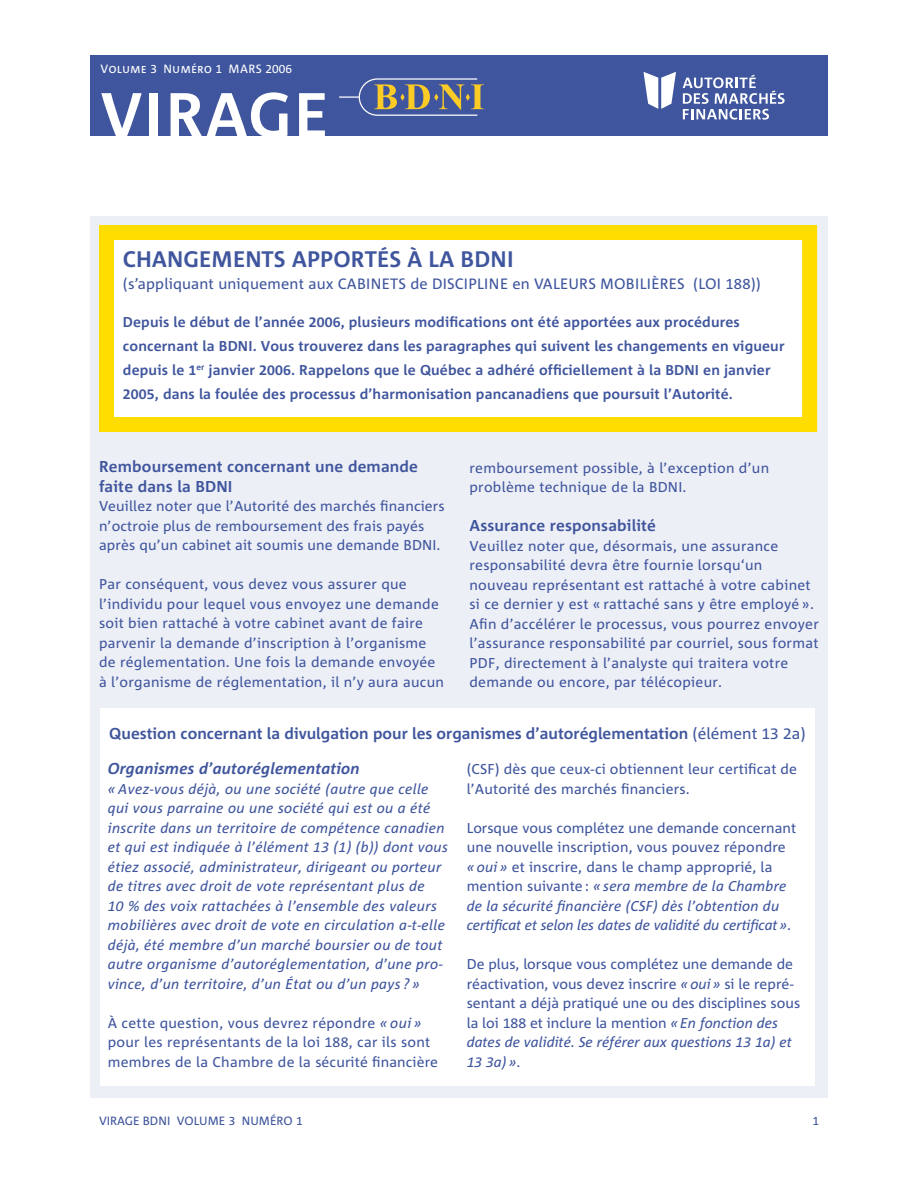
<style>
.page{position:relative;width:918px;height:1188px;background:#fff}
.page>*{position:absolute;margin:0;border:0;box-sizing:border-box;transform-origin:0 0}
.t1{font:700 63px "Corpid Caps";color:#fff}
.t2{font:700 22.5px "Corpid";color:#3f559d}
.t3{font:700 15.75px/19.5px "Corpid";letter-spacing:.01em;color:#3f559d}
.t4{font:italic 700 15.75px "Corpid";letter-spacing:.01em;color:#3f559d}
.t5{font:15px "Corpid";letter-spacing:.01em;color:#3f559d}
.t6{font:14.25px/19.5px "Corpid";letter-spacing:.02em;color:#3f559d}
.t7{font:italic 14.25px/19.5px "Corpid";letter-spacing:.02em;color:#3f559d}
.t8{font:700 14.25px/24px "Corpid";letter-spacing:.01em;color:#3f559d}
.t9{font:14.25px/19.5px "Corpid";color:#3f559d}
.t10{font:italic 14.25px "Corpid Caps";color:#3f559d}
.t11{font:12px "Corpid";color:#3f559d}
.t12{font:12px "Corpid Caps";color:#fff}
.t13{font:12px "Corpid Caps";color:#3f559d}
.s1{font-family:"Corpid Caps"}
.s2{font-weight:400}
.s3{font-family:"Corpid Caps";font-weight:400}
.s4{font-style:italic}
.s5{font-family:"Corpid Caps";font-style:italic}
.s6{font-family:"Corpid"}
.s7{font-family:"Corpid";font-style:normal}
</style>
<div class="page">
<div style="left:90px;top:216px;width:738px;height:882px;background:#edeff6"></div>
<div style="left:90px;top:55px;width:738px;height:81px;background:#3f559d"></div>
<svg style="left:339px;top:78px;width:145px;height:38px"></svg>
<svg style="left:644px;top:72px;width:32px;height:37px"></svg>
<svg style="left:683px;top:75px;width:102px;height:45px"></svg>
<div style="left:106px;top:232px;width:704px;height:192px;background:#fff"></div>
<div style="left:99px;top:225px;width:718px;height:207px;border:15px solid #fd0"></div>
<div style="left:100px;top:708px;width:715px;height:378px;background:#fff"></div>
<p class="t12" style="left:100px;top:65px;width:193px">Volume 3 Numéro 1 MARS 2006</p>
<h1 class="t1" style="left:100px;top:93px;width:231px">VIRAGE</h1>
<h2 class="t2" style="left:123px;top:251px;width:392px">CHANGEMENTS APPORTÉS À LA BDNI</h2>
<p class="t5" style="left:123px;top:277px;width:639px">(s’appliquant uniquement aux CABINETS de DISCIPLINE en VALEURS MOBILIÈRES (LOI <span class="s1">188</span>))</p>
<p class="t8" style="left:123px;top:311px;width:663px">Depuis le début de l’année <span class="s1">2006</span>, plusieurs modifications ont été apportées aux procédures concernant la BDNI. Vous trouverez dans les paragraphes qui suivent les changements en vigueur depuis le <span class="s1">1</span><sup>er</sup> janvier <span class="s1">2006</span>. Rappelons que le Québec a adhéré officiellement à la BDNI en janvier <span class="s1">2005</span>, dans la foulée des processus d’harmonisation pancanadiens que poursuit l’Autorité.</p>
<p class="t3" style="left:99px;top:459px;width:321px">Remboursement concernant une demande faite dans la BDNI</p>
<p class="t6" style="left:99px;top:497px;width:347px">Veuillez noter que l’Autorité des marchés financiers n’octroie plus de remboursement des frais payés après qu’un cabinet ait soumis une demande BDNI.</p>
<p class="t6" style="left:99px;top:575px;width:346px">Par conséquent, vous devez vous assurer que l’individu pour lequel vous envoyez une demande soit bien rattaché à votre cabinet avant de faire parvenir la demande d’inscription à l’organisme de réglementation. Une fois la demande envoyée à l’organisme de réglementation, il n’y aura aucun</p>
<p class="t6" style="left:470px;top:459px;width:301px">remboursement possible, à l’exception d’un problème technique de la BDNI.</p>
<p class="t3" style="left:470px;top:518px;width:188px">Assurance responsabilité</p>
<p class="t6" style="left:470px;top:537px;width:351px">Veuillez noter que, désormais, une assurance responsabilité devra être fournie lorsqu‘un nouveau représentant est rattaché à votre cabinet si ce dernier y est « rattaché sans y être employé ».<br>Afin d’accélérer le processus, vous pourrez envoyer l’assurance responsabilité par courriel, sous format PDF, directement à l’analyste qui traitera votre demande ou encore, par télécopieur.</p>
<p class="t3" style="left:109px;top:725px;width:698px">Question concernant la divulgation pour les organismes d’autoréglementation <span class="s2">(élément</span> <span class="s3">13 2</span><span class="s2">a)</span></p>
<p class="t4" style="left:108px;top:763px;width:254px">Organismes d’autoréglementation</p>
<p class="t7" style="left:108px;top:780px;width:342px">« Avez-vous déjà, ou une société (autre que celle qui vous parraine ou une société qui est ou a été inscrite dans un territoire de compétence canadien et qui est indiquée à l’élément <span class="s1">13 (1)</span> (b)) dont vous étiez associé, administrateur, dirigeant ou porteur de titres avec droit de vote représentant plus de<br><span class="s1">10 %</span> des voix rattachées à l’ensemble des valeurs mobilières avec droit de vote en circulation a-t-elle déjà, été membre d’un marché boursier ou de tout autre organisme d’autoréglementation, d’une pro&shy;vince, d’un territoire, d’un État ou d’un pays ? »</p>
<p class="t6" style="left:108px;top:1014px;width:332px">À cette question, vous devrez répondre <span class="s4">« oui » </span>pour les représentants de la loi <span class="s1">188</span>, car ils sont membres de la Chambre de la sécurité financière</p>
<p class="t6" style="left:467px;top:760px;width:332px">(CSF) dès que ceux-ci obtiennent leur certificat de l’Autorité des marchés financiers.</p>
<p class="t6" style="left:467px;top:819px;width:331px">Lorsque vous complétez une demande concernant une nouvelle inscription, vous pouvez répondre <span class="s4">« oui »</span> et inscrire, dans le champ approprié, la mention suivante : <span class="s4">« sera membre de la Chambre de la sécurité financière (CSF) dès l’obtention du certificat et selon les dates de validité du certificat »</span>.</p>
<p class="t9" style="left:467px;top:955px;width:335px">De plus, lorsque vous complétez une demande de réactivation, vous devez inscrire <span class="s4">« oui »</span> si le repré&shy;sentant a déjà pratiqué une ou des disciplines sous la loi <span class="s1">188</span> et inclure la mention <span class="s4">« En fonction des dates de validité. Se référer aux questions</span> <span class="s5">13 1</span><span class="s4">a) et</span></p>
<p class="t10" style="left:467px;top:1054px;width:55px">13 3<span class="s6">a) »</span><span class="s7">.</span></p>
<p class="t11" style="left:99px;top:1115px;width:205px">VIRAGE BDNI VOLUME <span class="s1">3</span> NUMÉRO <span class="s1">1</span></p>
<p class="t13" style="left:812px;top:1117px;width:8px">1</p>
</div>
